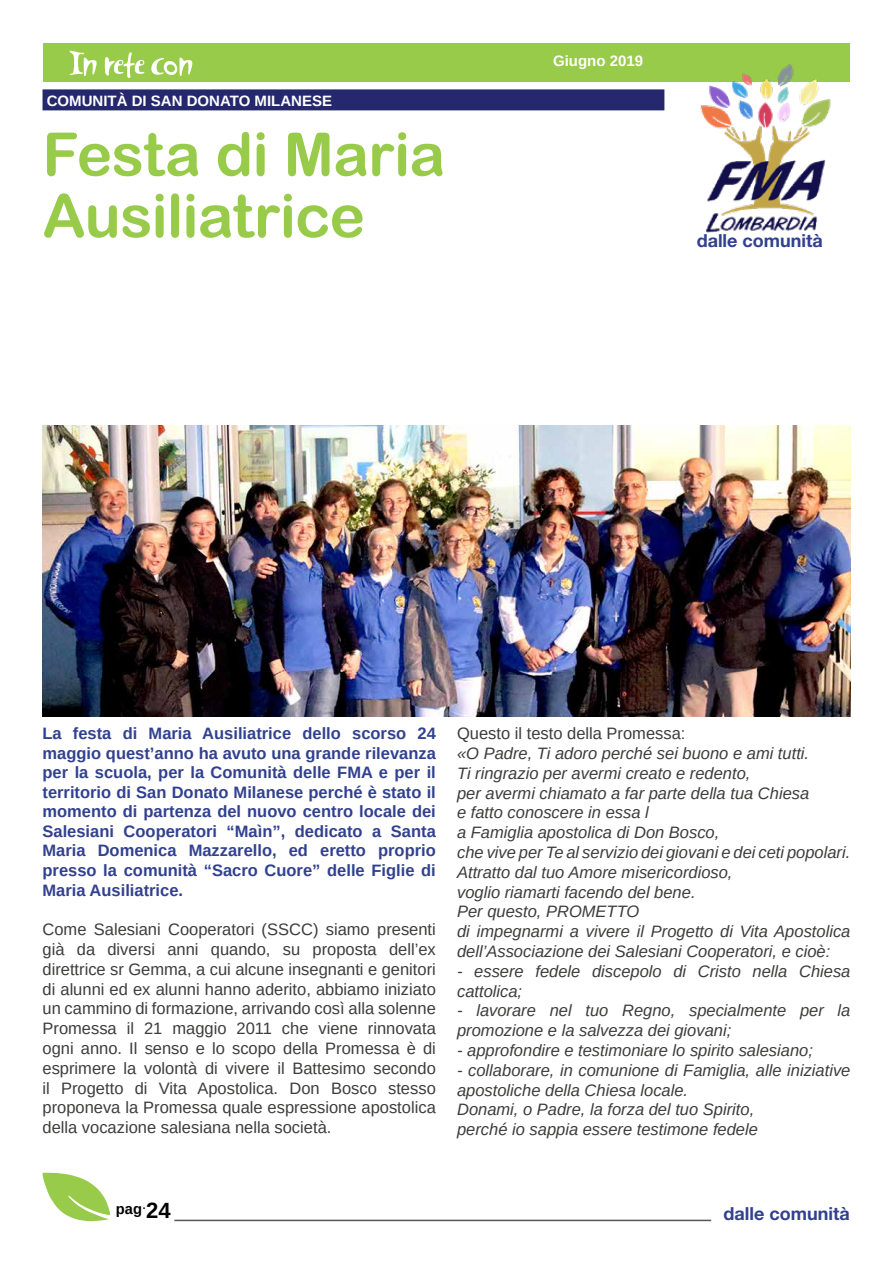
<style>
.page{position:relative;width:893px;height:1263px;background:#fff}
.page>*{position:absolute;margin:0;border:0;box-sizing:border-box;transform-origin:0 0}
.t1{font:60px/61.5px "Arial Rounded MT Bold";letter-spacing:-.015em;color:#98cb4a}
.t2{font:700 18px "Helvetica Neue LT Std";color:#31418f}
.t3{font:italic 16.5px/19.8px "Arimo";color:#3c3c3b}
.t4{font:16.5px/19.8px "Arimo";color:#3c3c3b;text-align:justify}
.t5{font:700 16.5px/19.5px "Arimo";color:#31418f;text-align:justify}
.t6{font:700 15px "Arimo";color:#fff}
.t7{font:700 14.7px "Arimo";color:#000}
.s1{font-size:22.05px}
</style>
<div class="page">
<div style="left:43px;top:43px;width:807px;height:39px;background:#98cb4a"></div>
<svg style="left:70px;top:51px;width:122px;height:27px"></svg>
<svg style="left:42px;top:1173px;width:68px;height:48px"></svg>
<hr style="left:174px;top:1220px;width:537px;height:1px;background:#575756">
<img style="left:700px;top:64px;width:131px;height:169px">
<div style="left:43px;top:89px;width:621px;height:21px;background:#25286d"></div>
<img style="left:43px;top:425px;width:807px;height:291px">
<p class="t6" style="left:47px;top:90px;width:287px">COMUNITÀ DI SAN DONATO MILANESE</p>
<h1 class="t1" style="left:43px;top:123px;width:404px">Festa di Maria<br>Ausiliatrice</h1>
<p class="t6" style="left:553px;top:51px;width:92px">Giugno 2019</p>
<p class="t6" style="left:552px;top:52px;width:56px">Ottobre</p>
<p class="t6" style="left:635px;top:52px;width:10px">6</p>
<p class="t2" style="left:697px;top:229px;width:128px">dalle comunità</p>
<p class="t5" style="left:43px;top:724px;width:395px">La festa di Maria Ausiliatrice dello scorso 24 maggio quest’anno ha avuto una grande rilevanza per la scuola, per la Comunità delle FMA e per il territorio di San Donato Milanese perché è stato il momento di partenza del nuovo centro locale dei Salesiani Cooperatori “Maìn”, dedicato a Santa Maria Domenica Mazzarello, ed eretto proprio presso la comunità “Sacro Cuore” delle Figlie di Maria Ausiliatrice.</p>
<p class="t4" style="left:43px;top:920px;width:395px">Come Salesiani Cooperatori (SSCC) siamo presenti già da diversi anni quando, su proposta dell’ex direttrice sr Gemma, a cui alcune insegnanti e genitori di alunni ed ex alunni hanno aderito, abbiamo iniziato un cammino di formazione, arrivando così alla solenne Promessa il 21 maggio 2011 che viene rinnovata ogni anno. Il senso e lo scopo della Promessa è di esprimere la volontà di vivere il Battesimo secondo il Progetto di Vita Apostolica. Don Bosco stesso proponeva la Promessa quale espressione apostolica della vocazione salesiana nella società.</p>
<p class="t4" style="left:457px;top:724px;width:230px">Questo il testo della Promessa:</p>
<p class="t3" style="left:457px;top:743px;width:395px">«O Padre, Ti adoro perché sei buono e ami tutti.<br>Ti ringrazio per avermi creato e redento,<br>per avermi chiamato a far parte della tua Chiesa<br>e fatto conoscere in essa l<br>a Famiglia apostolica di Don Bosco,<br>che vive per Te al servizio dei giovani e dei ceti popolari.<br>Attratto dal tuo Amore misericordioso,<br>voglio riamarti facendo del bene.<br>Per questo, PROMETTO<br>di impegnarmi a vivere il Progetto di Vita Apostolica dell’Associazione dei Salesiani Cooperatori, e cioè:</p>
<p class="t3" style="left:457px;top:961px;width:395px">- essere fedele discepolo di Cristo nella Chiesa cattolica;</p>
<p class="t3" style="left:457px;top:1001px;width:395px">- lavorare nel tuo Regno, specialmente per la promozione e la salvezza dei giovani;</p>
<p class="t3" style="left:457px;top:1040px;width:357px">- approfondire e testimoniare lo spirito salesiano;</p>
<p class="t3" style="left:457px;top:1060px;width:395px">- collaborare, in comunione di Famiglia, alle iniziative apostoliche della Chiesa locale.<br>Donami, o Padre, la forza del tuo Spirito,<br>perché io sappia essere testimone fedele</p>
<p class="t7" style="left:116px;top:1198px;width:56px">pag<sup>.</sup><span class="s1">24</span></p>
<p class="t2" style="left:723px;top:1203px;width:128px">dalle comunità</p>
</div>
